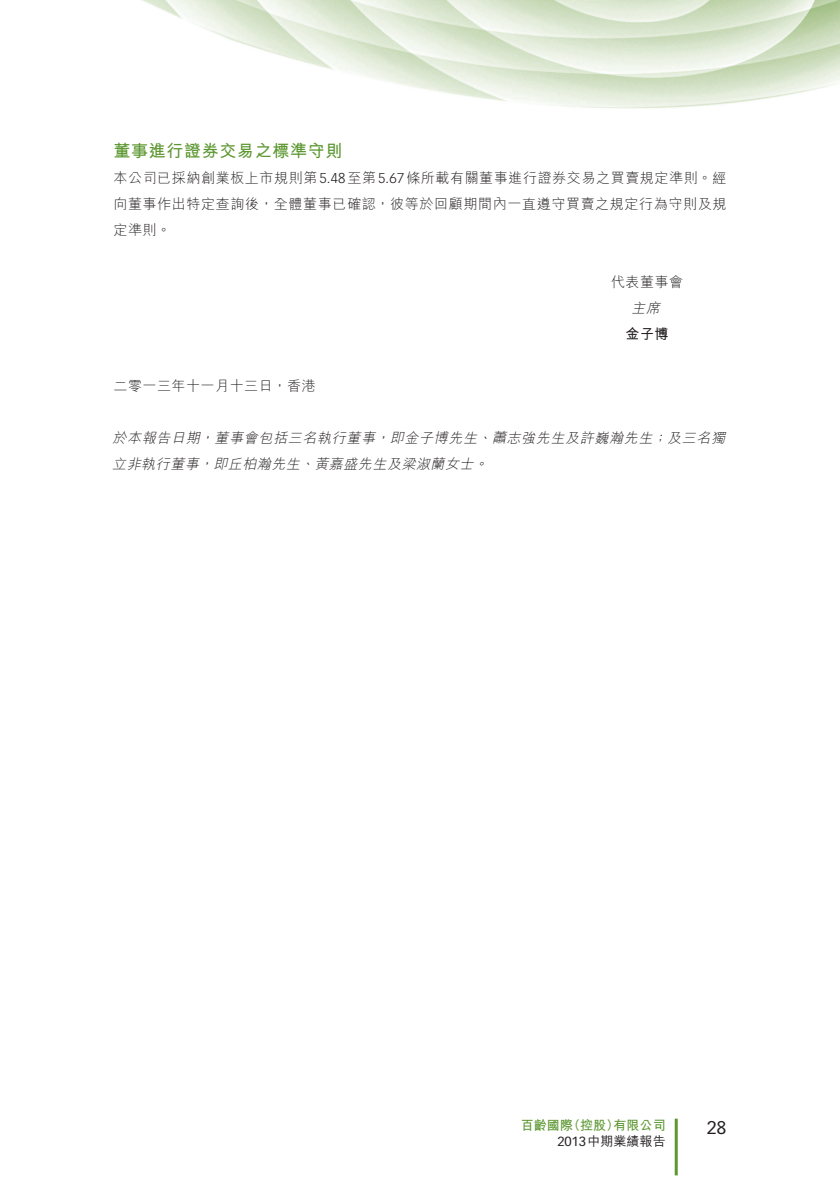
<style>
.page{position:relative;width:840px;height:1191px;background:#fff}
.page>*{position:absolute;margin:0;border:0;box-sizing:border-box;transform-origin:0 0}
.t1{font:18px "Vectora LT Std";color:#231f20}
.t2{font:700 17px "M Hei HK";letter-spacing:.04em;color:#5c9731}
.t3{font:300 14px/26px "M Hei HK";letter-spacing:.045em;color:#231f20;text-align:justify}
.t4{font:italic 300 14px "M Hei HK";color:#231f20}
.t5{font:700 14px "M Hei HK";color:#231f20}
.t6{font:500 13px/16px "M Hei HK";letter-spacing:.005em;color:#231f20}
.t7{font:700 13px "M Hei HK";letter-spacing:.005em;color:#5c9731}
.s1{font-family:"Vectora LT Std"}
.s2{font-weight:700;color:#5c9731}
.s3{font-family:"Vectora LT Std";font-weight:400}
</style>
<div class="page">
<img style="left:142px;top:0;width:697px;height:1176px">
<hr style="left:674px;top:1118px;width:3px;height:57px;background:#5c9731">
<p class="t2" style="left:113px;top:138px;width:230px">董事進行證券交易之標準守則</p>
<p class="t3" style="left:113px;top:165px;width:614px">本公司已採納創業板上市規則第<span class="s1">5.48</span>至第<span class="s1">5.67</span>條所載有關董事進行證券交易之買賣規定準則。經向董事作出特定查詢後，全體董事已確認，彼等於回顧期間內一直遵守買賣之規定行為守則及規定準則。</p>
<p class="t3" style="left:610px;top:269px;width:74px">代表董事會</p>
<p class="t4" style="left:631px;top:301px;width:33px">主席</p>
<p class="t5" style="left:625px;top:324px;width:45px">金子博</p>
<p class="t3" style="left:113px;top:373px;width:203px">二零一三年十一月十三日，香港</p>
<p class="t4" style="left:666px;top:431px;width:62px">及三名獨</p>
<p class="t4" style="left:491px;top:431px;width:165px">蕭志強先生及許巍瀚先生</p>
<p class="t4" style="left:214px;top:431px;width:165px">董事會包括三名執行董事</p>
<p class="t4" style="left:112px;top:431px;width:92px">於本報告日期</p>
<p class="t4" style="left:389px;top:431px;width:92px">即金子博先生</p>
<p class="t4" style="left:652px;top:431px;width:18px">；</p>
<p class="t4" style="left:200px;top:431px;width:18px">，</p>
<p class="t4" style="left:375px;top:431px;width:18px">，</p>
<p class="t4" style="left:477px;top:431px;width:18px">、</p>
<p class="t4" style="left:314px;top:457px;width:163px">黃嘉盛先生及梁淑蘭女士</p>
<p class="t4" style="left:213px;top:457px;width:91px">即丘柏瀚先生</p>
<p class="t4" style="left:112px;top:457px;width:91px">立非執行董事</p>
<p class="t4" style="left:473px;top:457px;width:18px">。</p>
<p class="t4" style="left:199px;top:457px;width:18px">，</p>
<p class="t4" style="left:300px;top:457px;width:18px">、</p>
<p class="t7" style="left:567px;top:1116px;width:53px">（控股）</p>
<p class="t6" style="left:557px;top:1116px;width:110px;text-indent:-37px"><span class="s2">百齡國際<br></span><span class="s3">2013</span>中期業績報告</p>
<p class="t1" style="left:706px;top:1116px;width:21px">28</p>
<p class="t7" style="left:613px;top:1116px;width:54px">有限公司</p>
</div>
